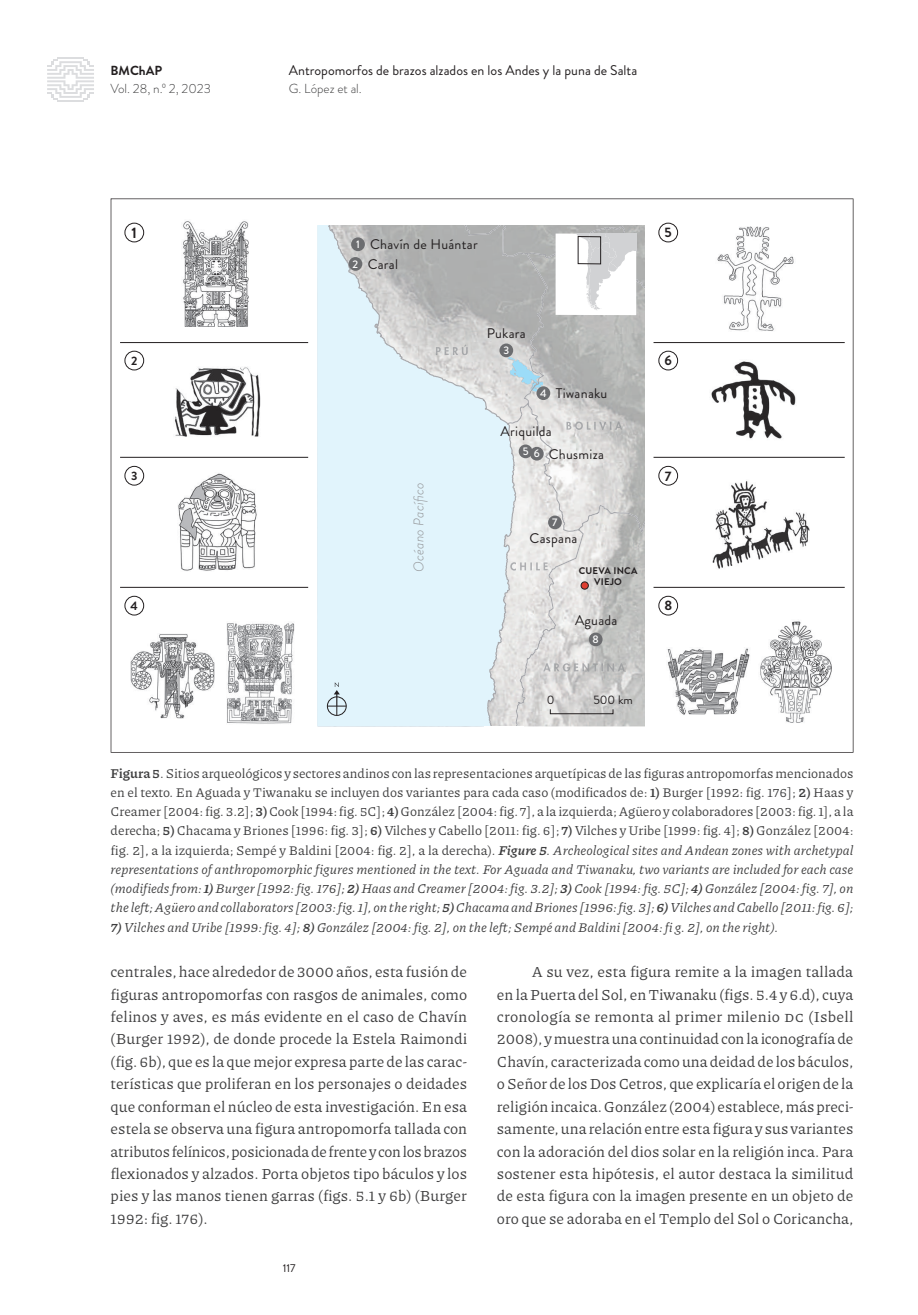
<style>
.page{position:relative;width:918px;height:1315px;background:#fff}
.page>*{position:absolute;margin:0;border:0;box-sizing:border-box;transform-origin:0 0}
.t1{font:15.22px/22.4px "Piazzolla";color:#3e3e3f;text-align:justify}
.t2{font:700 15.22px "Brandon Grotesque";color:#231f20}
.t3{font:14px/19.4px "Brandon Grotesque";letter-spacing:.015em;color:#231f20}
.t4{font:italic 300 14px "Brandon Grotesque";letter-spacing:.015em;color:#939598}
.t5{font:700 13.65px "Brandon Grotesque";color:#231f20}
.t6{font:13.12px/19.2px "Piazzolla";color:#3e3e3f;text-align:justify}
.t7{font:italic 13.12px "Piazzolla";color:#3e3e3f}
.t8{font:300 13.12px "Brandon Grotesque";color:#3e3e3f}
.t9{font:700 13.12px "Brandon Grotesque";color:#231f20}
.t10{font:12.25px "Brandon Grotesque";color:#231f20}
.t11{font:700 12.25px "Brandon Grotesque";color:#231f20}
.t12{font:11.38px "Brandon Grotesque";color:#231f20}
.t13{font:500 11.03px/19.6px "Brandon Grotesque";color:#fff;text-align:center}
.t14{font:700 9.62px/10.5px "Brandon Grotesque";letter-spacing:.02em;color:#231f20;text-align:center}
.s1{font-weight:700}
.s2{font-weight:700;font-style:italic}
.s3{font-style:italic}
</style>
<div class="page">
<hr style="left:57px;top:57px;width:27px;height:2px;background:#dcdddf">
<svg style="left:47px;top:59px;width:47px;height:41px"></svg>
<hr style="left:57px;top:100px;width:27px;height:2px;background:#dcdddf">
<svg style="left:111px;top:198px;width:742px;height:554px"></svg>
<img style="left:758px;top:619px;width:75px;height:106px">
<img style="left:667px;top:647px;width:84px;height:69px">
<img style="left:716px;top:224px;width:80px;height:109px">
<img style="left:173px;top:366px;width:89px;height:72px">
<img style="left:712px;top:479px;width:97px;height:92px">
<img style="left:181px;top:219px;width:69px;height:109px">
<img style="left:709px;top:359px;width:90px;height:81px">
<img style="left:178px;top:472px;width:79px;height:100px">
<img style="left:131px;top:634px;width:84px;height:84px">
<img style="left:227px;top:621px;width:67px;height:103px">
<hr style="left:653px;top:342px;width:191px;height:1px;background:#231f20">
<hr style="left:653px;top:457px;width:191px;height:1px;background:#231f20">
<hr style="left:653px;top:587px;width:191px;height:1px;background:#231f20">
<hr style="left:120px;top:342px;width:188px;height:1px;background:#231f20">
<hr style="left:120px;top:457px;width:188px;height:1px;background:#231f20">
<hr style="left:120px;top:587px;width:188px;height:1px;background:#231f20">
<div style="left:351px;top:237px;width:14px;height:14px;background:#6c6d70;border-radius:50%"></div>
<div style="left:348px;top:257px;width:14px;height:14px;background:#6c6d70;border-radius:50%"></div>
<div style="left:499px;top:343px;width:14px;height:14px;background:#6c6d70;border-radius:50%"></div>
<div style="left:536px;top:386px;width:14px;height:14px;background:#6c6d70;border-radius:50%"></div>
<div style="left:519px;top:444px;width:13px;height:14px;background:#6c6d70;border-radius:50%"></div>
<div style="left:530px;top:447px;width:14px;height:13px;background:#6c6d70;border-radius:50%"></div>
<div style="left:548px;top:515px;width:14px;height:14px;background:#6c6d70;border-radius:50%"></div>
<div style="left:125px;top:223px;width:19px;height:19px;border:1px solid #231f20;border-radius:50%"></div>
<div style="left:125px;top:351px;width:19px;height:19px;border:1px solid #231f20;border-radius:50%"></div>
<div style="left:125px;top:466px;width:19px;height:19px;border:1px solid #231f20;border-radius:50%"></div>
<div style="left:125px;top:596px;width:19px;height:19px;border:1px solid #231f20;border-radius:50%"></div>
<div style="left:658px;top:223px;width:20px;height:19px;border:1px solid #231f20;border-radius:50%"></div>
<div style="left:658px;top:351px;width:20px;height:19px;border:1px solid #231f20;border-radius:50%"></div>
<div style="left:658px;top:466px;width:20px;height:19px;border:1px solid #231f20;border-radius:50%"></div>
<div style="left:658px;top:596px;width:20px;height:19px;border:1px solid #231f20;border-radius:50%"></div>
<div style="left:589px;top:632px;width:13px;height:14px;background:#6c6d70;border-radius:50%"></div>
<div style="left:484px;top:726px;width:40px;height:7px;background:#fff"></div>
<div style="left:581px;top:582px;width:7px;height:7px;background:#df3f31;border-radius:50%"></div>
<div style="left:581px;top:581px;width:7px;height:8px;border:1px solid #231f20;border-radius:50%"></div>
<img style="left:510px;top:562px;width:37px;height:8px">
<img style="left:436px;top:344px;width:32px;height:11px">
<img style="left:566px;top:421px;width:56px;height:9px">
<img style="left:543px;top:663px;width:82px;height:8px">
<p class="t9" style="left:111px;top:61px;width:53px">BmChAp</p>
<p class="t8" style="left:111px;top:80px;width:102px">Vol. 28, n.º 2, 2023</p>
<p class="t3" style="left:289px;top:61px;width:350px">Antropomorfos de brazos alzados en los Andes y la puna de Salta</p>
<p class="t8" style="left:289px;top:80px;width:74px">G. López et al.</p>
<p class="t2" style="left:132px;top:222px;width:7px">1</p>
<p class="t13" style="left:353px;top:235px;width:9px">1<br>2</p>
<p class="t3" style="left:368px;top:235px;width:111px">Chavín de Huántar<br>Caral</p>
<p class="t5" style="left:664px;top:223px;width:9px">5</p>
<p class="t3" style="left:487px;top:324px;width:40px">Pukara</p>
<p class="t11" style="left:131px;top:352px;width:8px">2</p>
<p class="t13" style="left:503px;top:341px;width:7px">3</p>
<p class="t5" style="left:664px;top:351px;width:9px">6</p>
<p class="t3" style="left:556px;top:383px;width:53px">Tiwanaku</p>
<p class="t3" style="left:549px;top:420px;width:57px;line-height:22.4px;text-indent:-48px">Ariquilda<br>Chusmiza</p>
<p class="t13" style="left:540px;top:383px;width:8px">4</p>
<p class="t13" style="left:523px;top:443px;width:19px">5 6</p>
<p class="t11" style="left:131px;top:467px;width:8px">3</p>
<p class="t5" style="left:665px;top:466px;width:8px">7</p>
<p class="t11" style="left:131px;top:597px;width:9px">4</p>
<p class="t4" style="left:409px;top:572px;width:90px;rotate:-90deg">Océano Pacífico</p>
<p class="t13" style="left:552px;top:513px;width:7px">7</p>
<p class="t3" style="left:529px;top:529px;width:49px">Caspana</p>
<p class="t14" style="left:579px;top:566px;width:60px">CUEVA InCA<br>VIEJO</p>
<p class="t3" style="left:575px;top:611px;width:44px">Aguada</p>
<p class="t5" style="left:664px;top:596px;width:9px">8</p>
<p class="t13" style="left:592px;top:630px;width:8px">8</p>
<p class="t10" style="left:547px;top:691px;width:9px">0</p>
<p class="t10" style="left:593px;top:691px;width:41px">500 km</p>
<p class="t6" style="left:111px;top:763px;width:744px"><span class="s1">Figura 5</span>. Sitios arqueológicos y sectores andinos con las representaciones arquetípicas de las figuras antropomorfas mencionados en el texto. En Aguada y Tiwanaku se incluyen dos variantes para cada caso (modificados de: <span class="s1">1)</span> Burger [1992: fig. 176]; <span class="s1">2)</span> Haas y Creamer [2004: fig. 3.2]; <span class="s1">3)</span> Cook [1994: fig. 5C]; <span class="s1">4)</span>González [2004: fig. 7], a la izquierda; Agüero y colaboradores [2003: fig. 1], a la derecha; <span class="s1">5)</span> Chacama y Briones [1996: fig. 3]; <span class="s1">6)</span> Vilches y Cabello [2011: fig. 6]; <span class="s1">7)</span> Vilches y Uribe [1999: fig. 4]; <span class="s1">8)</span> González [2004: fig. 2], a la izquierda; Sempé y Baldini [2004: fig. 2], a la derecha). <span class="s2">Figure 5</span><span class="s3">. Archeological sites and Andean zones with archetypal representations of anthropomorphic figures mentioned in the text. For Aguada and Tiwanaku, two variants are included for each case (modifieds from:</span> <span class="s2">1)</span> <span class="s3">Burger [1992: fig. 176];</span> <span class="s2">2)</span> <span class="s3">Haas and Creamer [2004: fig. 3.2];</span> <span class="s2">3)</span> <span class="s3">Cook [1994: fig. 5C];</span> <span class="s2">4)</span> <span class="s3">González [2004: fig. 7], on the left; Agüero and collaborators [2003: fig. 1], on the right;</span> <span class="s2">5)</span> <span class="s3">Chacama and Briones [1996: fig. 3];</span> <span class="s2">6)</span> <span class="s3">Vilches and Cabello [2011: fig. 6];</span></p>
<p class="t7" style="left:111px;top:919px;width:669px"><span class="s1">7)</span> Vilches and Uribe [1999: fig. 4]; <span class="s1">8)</span> González [2004: fig. 2], on the left; Sempé and Baldini [2004: fi g. 2], on the right).</p>
<p class="t1" style="left:111px;top:960px;width:358px">centrales, hace alrededor de 3000 años, esta fusión de figuras antropomorfas con rasgos de animales, como felinos y aves, es más evidente en el caso de Chavín (Burger 1992), de donde procede la Estela Raimondi (fig. 6b), que es la que mejor expresa parte de las carac&shy;terísticas que proliferan en los personajes o deidades que conforman el núcleo de esta investigación. En esa estela se observa una figura antropomorfa tallada con atributos felínicos, posicionada de frente y con los brazos flexionados y alzados. Porta objetos tipo báculos y los pies y las manos tienen garras (figs. 5.1 y 6b) (Burger 1992: fig. 176).</p>
<p class="t1" style="left:497px;top:960px;width:358px;text-indent:35px">A su vez, esta figura remite a la imagen tallada en la Puerta del Sol, en Tiwanaku (figs. 5.4 y 6.d), cuya cronología se remonta al primer milenio dc (Isbell 2008), y muestra una continuidad con la iconografía de Chavín, caracterizada como una deidad de los báculos, o Señor de los Dos Cetros, que explicaría el origen de la religión incaica. González (2004) establece, más preci&shy;samente, una relación entre esta figura y sus variantes con la adoración del dios solar en la religión inca. Para sostener esta hipótesis, el autor destaca la similitud de esta figura con la imagen presente en un objeto de oro que se adoraba en el Templo del Sol o Coricancha,</p>
<p class="t12" style="left:283px;top:1260px;width:14px">117</p>
</div>
